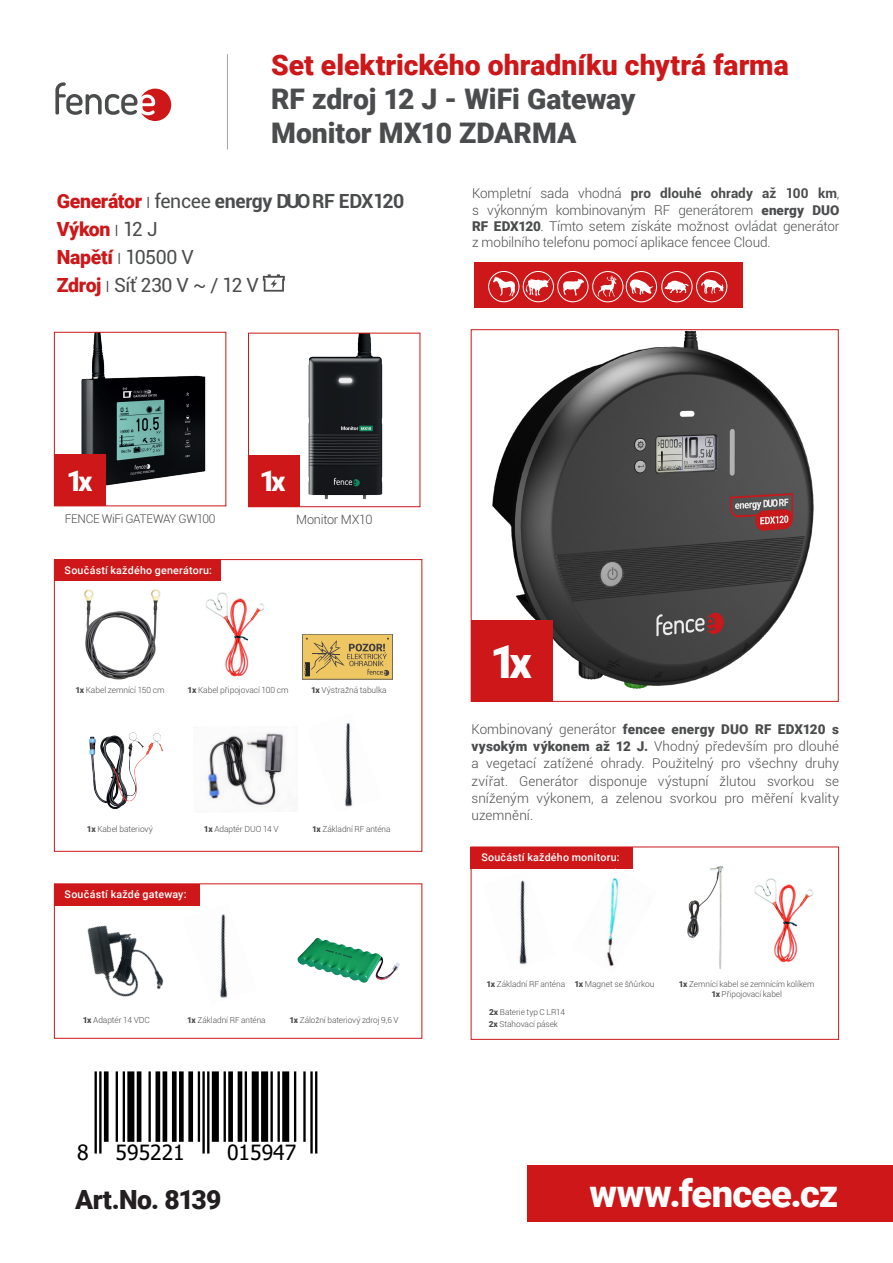
<style>
.page{position:relative;width:893px;height:1263px;background:#fff}
.page>*{position:absolute;margin:0;border:0;box-sizing:border-box;transform-origin:0 0}
.t1{font:900 45.6px "Roboto";color:#fff}
.t2{font:900 38.1px "Roboto";letter-spacing:-.02em;color:#fff}
.t3{font:900 28.5px "Roboto";color:#fff}
.t4{font:900 28.35px "Roboto";letter-spacing:-.005em;color:#4b4c4d}
.t5{font:900 28.35px "Roboto";color:#cd1719}
.t6{font:900 26.4px "Roboto";letter-spacing:-.025em;color:#231f20}
.t7{font:21.15px "Tahoma";color:#000}
.t8{font:700 19.5px "Roboto";letter-spacing:-.025em;color:#4b4c4d}
.t9{font:900 19.5px "Roboto";letter-spacing:-.02em;color:#cd1719}
.t10{font:19.5px "Roboto";letter-spacing:-.025em;color:#4b4c4d}
.t11{font:300 13.5px/17.2px "Roboto";letter-spacing:-.005em;color:#4b4c4d;text-align:justify}
.t12{font:300 12.75px "Roboto";letter-spacing:-.015em;color:#4b4c4d}
.t13{font:300 12px "Roboto";letter-spacing:-.025em;color:#4b4c4d}
.t14{font:500 10.65px "Roboto";letter-spacing:.02em;color:#fff}
.t15{font:300 8.4px "Roboto";letter-spacing:-.005em;color:#4b4c4d}
.t16{font:300 8.25px "Roboto";letter-spacing:-.01em;color:#4b4c4d}
.s1{font-weight:900;color:#cd1719}
.s2{font-weight:300}
.s3{font-weight:400}
.s4{font-weight:300;color:#4b4c4d}
.s5{font-weight:400;color:#4b4c4d}
.s6{font-weight:700}
.s7{font-weight:900}
.s8{font-size:27px}
.s9{font-size:43.2px}
</style>
<div class="page">
<img style="left:299px;top:335px;width:84px;height:166px">
<img style="left:81px;top:334px;width:125px;height:159px">
<img style="left:470px;top:331px;width:344px;height:369px">
<svg style="left:263px;top:274px;width:22px;height:18px"></svg>
<div style="left:471px;top:620px;width:81px;height:82px;background:#cd1719"></div>
<div style="left:54px;top:559px;width:368px;height:293px;border:1px solid #cd1719"></div>
<img style="left:84px;top:589px;width:77px;height:91px">
<div style="left:302px;top:634px;width:91px;height:45px;background:#eec662"></div>
<svg style="left:305px;top:638px;width:84px;height:38px"></svg>
<div style="left:302px;top:634px;width:91px;height:45px;border:1px solid #4b4c4d"></div>
<div style="left:54px;top:559px;width:166px;height:22px;background:#cd1719"></div>
<img style="left:207px;top:733px;width:78px;height:72px">
<img style="left:88px;top:732px;width:76px;height:78px">
<div style="left:474px;top:263px;width:268px;height:45px;background:#cd1719"></div>
<div style="left:54px;top:332px;width:172px;height:174px;border:1px solid #cd1719"></div>
<div style="left:54px;top:454px;width:51px;height:51px;background:#cd1719"></div>
<div style="left:248px;top:333px;width:172px;height:174px;border:1px solid #cd1719"></div>
<div style="left:248px;top:455px;width:51px;height:51px;background:#cd1719"></div>
<img style="left:344px;top:723px;width:9px;height:84px">
<svg style="left:493px;top:276px;width:22px;height:20px"></svg>
<div style="left:488px;top:271px;width:31px;height:31px;border:1px solid #fff;border-radius:50%"></div>
<svg style="left:598px;top:275px;width:19px;height:22px"></svg>
<svg style="left:701px;top:279px;width:22px;height:15px"></svg>
<svg style="left:563px;top:279px;width:21px;height:16px"></svg>
<svg style="left:630px;top:279px;width:23px;height:16px"></svg>
<svg style="left:664px;top:281px;width:25px;height:12px"></svg>
<div style="left:592px;top:271px;width:31px;height:31px;border:1px solid #fff;border-radius:50%"></div>
<div style="left:626px;top:271px;width:31px;height:31px;border:1px solid #fff;border-radius:50%"></div>
<div style="left:523px;top:271px;width:31px;height:31px;border:1px solid #fff;border-radius:50%"></div>
<svg style="left:526px;top:278px;width:24px;height:18px"></svg>
<div style="left:557px;top:271px;width:31px;height:31px;border:1px solid #fff;border-radius:50%"></div>
<div style="left:661px;top:271px;width:32px;height:31px;border:1px solid #fff;border-radius:50%"></div>
<div style="left:696px;top:271px;width:31px;height:31px;border:1px solid #fff;border-radius:50%"></div>
<div style="left:54px;top:883px;width:368px;height:156px;border:1px solid #cd1719"></div>
<div style="left:54px;top:884px;width:145px;height:21px;background:#cd1719"></div>
<img style="left:53px;top:895px;width:129px;height:132px">
<img style="left:182px;top:904px;width:46px;height:94px">
<img style="left:297px;top:938px;width:103px;height:45px">
<div style="left:471px;top:846px;width:368px;height:194px;border:1px solid #cd1719"></div>
<div style="left:471px;top:847px;width:162px;height:21px;background:#cd1719"></div>
<img style="left:519px;top:880px;width:8px;height:85px">
<img style="left:754px;top:878px;width:59px;height:85px">
<img style="left:687px;top:865px;width:37px;height:104px">
<img style="left:571px;top:868px;width:62px;height:99px">
<img style="left:206px;top:592px;width:59px;height:85px">
<div style="left:527px;top:1165px;width:366px;height:57px;background:#cd1719"></div>
<svg style="left:55px;top:82px;width:116px;height:39px"></svg>
<hr style="left:227px;top:54px;width:1px;height:95px;background:#a4a5a9">
<hr style="left:95px;top:1071px;width:2px;height:82px;background:#000">
<hr style="left:99px;top:1071px;width:3px;height:82px;background:#000">
<div style="left:104px;top:1071px;width:5px;height:71px;background:#000"></div>
<hr style="left:116px;top:1071px;width:2px;height:71px;background:#000">
<hr style="left:123px;top:1071px;width:2px;height:71px;background:#000">
<div style="left:127px;top:1071px;width:7px;height:71px;background:#000"></div>
<hr style="left:137px;top:1071px;width:4px;height:71px;background:#000">
<hr style="left:148px;top:1071px;width:3px;height:71px;background:#000">
<hr style="left:156px;top:1071px;width:4px;height:71px;background:#000">
<hr style="left:163px;top:1071px;width:4px;height:71px;background:#000">
<div style="left:172px;top:1071px;width:5px;height:71px;background:#000"></div>
<div style="left:179px;top:1071px;width:5px;height:71px;background:#000"></div>
<div style="left:188px;top:1071px;width:5px;height:71px;background:#000"></div>
<hr style="left:198px;top:1071px;width:2px;height:71px;background:#000">
<hr style="left:202px;top:1071px;width:3px;height:82px;background:#000">
<hr style="left:207px;top:1071px;width:2px;height:82px;background:#000">
<div style="left:212px;top:1071px;width:7px;height:71px;background:#000"></div>
<hr style="left:224px;top:1071px;width:2px;height:71px;background:#000">
<div style="left:228px;top:1071px;width:5px;height:71px;background:#000"></div>
<hr style="left:238px;top:1071px;width:4px;height:71px;background:#000">
<hr style="left:245px;top:1071px;width:2px;height:71px;background:#000">
<div style="left:252px;top:1071px;width:7px;height:71px;background:#000"></div>
<div style="left:261px;top:1071px;width:7px;height:71px;background:#000"></div>
<hr style="left:270px;top:1071px;width:3px;height:71px;background:#000">
<hr style="left:277px;top:1071px;width:3px;height:71px;background:#000">
<div style="left:282px;top:1071px;width:7px;height:71px;background:#000"></div>
<hr style="left:294px;top:1071px;width:2px;height:71px;background:#000">
<hr style="left:303px;top:1071px;width:3px;height:71px;background:#000">
<hr style="left:310px;top:1071px;width:3px;height:82px;background:#000">
<hr style="left:315px;top:1071px;width:2px;height:82px;background:#000">
<p class="t5" style="left:271px;top:45px;width:519px">Set elektrického ohradníku chytrá farma</p>
<p class="t4" style="left:271px;top:79px;width:366px">RF zdroj 12 J - WiFi Gateway</p>
<p class="t4" style="left:271px;top:113px;width:307px">Monitor MX10 ZDARMA</p>
<p class="t8" style="left:57px;top:187px;width:349px"><span class="s1">Generátor</span> <span class="s2">I</span> <span class="s3">fencee</span> energy DUO RF EDX120</p>
<p class="t9" style="left:57px;top:215px;width:102px">Výkon <span class="s4">I</span> <span class="s5">12 J</span></p>
<p class="t9" style="left:57px;top:243px;width:139px">Napětí <span class="s4">I</span> <span class="s5">10500 V</span></p>
<p class="t10" style="left:57px;top:271px;width:204px"><span class="s1">Zdroj</span> <span class="s2">I</span> Síť 230 V ~ / 12 V</p>
<p class="t11" style="left:472px;top:185px;width:369px;line-height:16.2px">Kompletní sada vhodná <span class="s6">pro dlouhé ohrady až 100 km</span>, s výkonným kombinovaným RF generátorem <span class="s7">energy DUO RF EDX120</span>. Tímto setem získáte možnost ovládat generátor z mobilního telefonu pomocí aplikace fencee Cloud.</p>
<p class="t3" style="left:66px;top:460px;width:28px">1<span class="s8">x</span></p>
<p class="t13" style="left:65px;top:510px;width:152px">FENCE WiFi GATEWAY GW100</p>
<p class="t14" style="left:65px;top:563px;width:149px">Součástí každého generátoru:</p>
<p class="t3" style="left:259px;top:461px;width:28px">1<span class="s8">x</span></p>
<p class="t12" style="left:296px;top:511px;width:78px">Monitor MX10</p>
<p class="t15" style="left:75px;top:684px;width:91px"><span class="s7">1x</span> Kabel zemnící 150 cm</p>
<p class="t15" style="left:188px;top:684px;width:103px"><span class="s7">1x</span> Kabel připojovací 100 cm</p>
<p class="t15" style="left:311px;top:684px;width:77px"><span class="s7">1x</span> Výstražná tabulka</p>
<p class="t15" style="left:87px;top:823px;width:68px"><span class="s7">1x</span> Kabel bateriový</p>
<p class="t15" style="left:204px;top:823px;width:76px"><span class="s7">1x</span> Adaptér DUO 14 V</p>
<p class="t14" style="left:65px;top:887px;width:123px">Součástí každé gateway:</p>
<p class="t16" style="left:312px;top:823px;width:80px"><span class="s7">1x</span> Základní RF anténa</p>
<p class="t15" style="left:83px;top:1014px;width:69px"><span class="s7">1x</span> Adaptér 14 VDC</p>
<p class="t16" style="left:187px;top:1015px;width:80px"><span class="s7">1x</span> Základní RF anténa</p>
<p class="t16" style="left:289px;top:1015px;width:111px"><span class="s7">1x</span> Záložní bateriový zdroj 9,6 V</p>
<p class="t7" style="left:77px;top:1138px;width:13px">8</p>
<p class="t7" style="left:116px;top:1138px;width:71px">595221</p>
<p class="t7" style="left:227px;top:1138px;width:71px">015947</p>
<p class="t6" style="left:75px;top:1181px;width:148px">Art.No. 8139</p>
<p class="t1" style="left:490px;top:630px;width:43px">1<span class="s9">x</span></p>
<p class="t11" style="left:471px;top:720px;width:369px">Kombinovaný generátor <span class="s7">fencee energy DUO RF EDX120 s vysokým výkonem až 12 J.</span> Vhodný především pro dlouhé a vegetací zatížené ohrady. Použitelný pro všechny druhy zvířat. Generátor disponuje výstupní žlutou svorkou se sníženým výkonem, a zelenou svorkou pro měření kvality uzemnění.</p>
<p class="t14" style="left:481px;top:850px;width:140px">Součástí každého monitoru:</p>
<p class="t16" style="left:487px;top:978px;width:80px"><span class="s7">1x</span> Základní RF anténa</p>
<p class="t15" style="left:574px;top:978px;width:81px"><span class="s7">1x</span> Magnet se šňůrkou</p>
<p class="t16" style="left:679px;top:978px;width:137px"><span class="s7">1x</span> Zemnící kabel se zemnícím kolíkem</p>
<p class="t16" style="left:711px;top:988px;width:72px"><span class="s7">1x</span> Připojovací kabel</p>
<p class="t16" style="left:489px;top:1006px;width:77px"><span class="s7">2x</span> Baterie typ C LR14</p>
<p class="t16" style="left:489px;top:1018px;width:71px"><span class="s7">2x</span> Stahovací pásek</p>
<p class="t2" style="left:590px;top:1167px;width:250px">www.fencee.cz</p>
</div>
